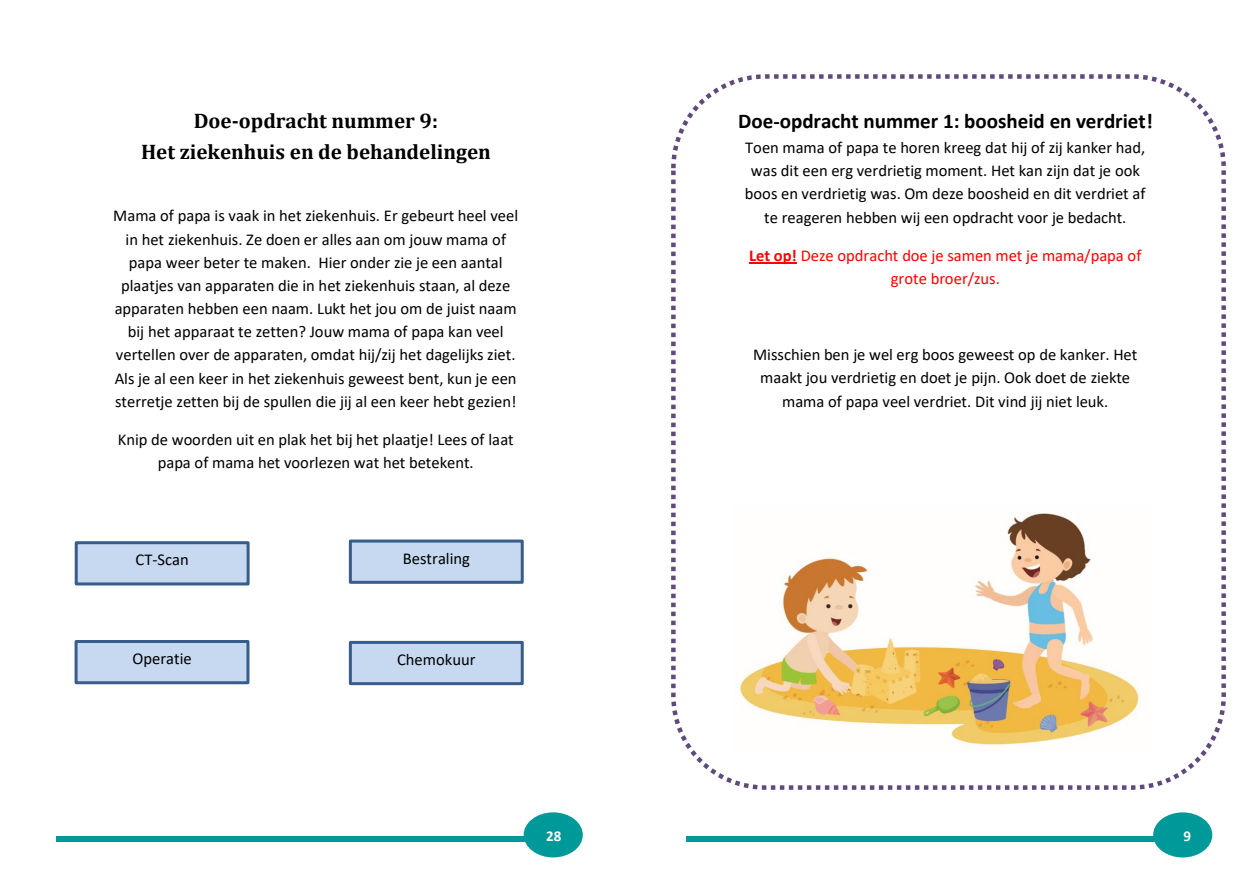
<style>
.page{position:relative;width:1259px;height:893px;background:#fff}
.page>*{position:absolute;margin:0;border:0;box-sizing:border-box;transform-origin:0 0}
.t1{font:700 21px/31.3px "Cambria";color:#000;text-align:center}
.t2{font:700 21px "Calibri";color:#000}
.t3{font:16.5px/23.2px "Calibri";color:#000;text-align:center}
.t4{font:16.5px/23.2px "Calibri";color:#f00;text-align:center}
.t5{font:700 15px "Calibri";color:#fff}
.s1{font-weight:700}
</style>
<div class="page">
<div style="left:524px;top:812px;width:59px;height:45px;background:#099;border-radius:50%"></div>
<div style="left:56px;top:836px;width:475px;height:5px;background:#099"></div>
<div style="left:76px;top:543px;width:172px;height:41px;background:#c6d9f1"></div>
<div style="left:75px;top:541px;width:175px;height:44px;border:3px solid #385d8a"></div>
<div style="left:350px;top:642px;width:172px;height:42px;background:#c6d9f1"></div>
<div style="left:349px;top:641px;width:175px;height:44px;border:3px solid #385d8a"></div>
<div style="left:76px;top:641px;width:172px;height:42px;background:#c6d9f1"></div>
<div style="left:75px;top:640px;width:174px;height:44px;border:3px solid #385d8a"></div>
<div style="left:350px;top:541px;width:172px;height:41px;background:#c6d9f1"></div>
<div style="left:349px;top:540px;width:175px;height:44px;border:3px solid #385d8a"></div>
<div style="left:1153px;top:812px;width:59px;height:45px;background:#099;border-radius:50%"></div>
<div style="left:686px;top:836px;width:474px;height:6px;background:#099"></div>
<hr style="left:749px;top:263px;width:48px;height:1px;background:#f00">
<img style="left:734px;top:513px;width:409px;height:235px">
<div style="left:671px;top:74px;width:555px;height:716px;border:4px dashed #604a7b;border-radius:92px"></div>
<p class="t1" style="left:141px;top:104px;width:351px">Doe-opdracht nummer 9:<br>Het ziekenhuis en de behandelingen</p>
<p class="t3" style="left:113px;top:204px;width:406px">Mama of papa is vaak in het ziekenhuis. Er gebeurt heel veel in het ziekenhuis. Ze doen er alles aan om jouw mama of papa weer beter te maken. Hier onder zie je een aantal plaatjes van apparaten die in het ziekenhuis staan, al deze apparaten hebben een naam. Lukt het jou om de juist naam bij het apparaat te zetten? Jouw mama of papa kan veel vertellen over de apparaten, omdat hij/zij het dagelijks ziet.<br>Als je al een keer in het ziekenhuis geweest bent, kun je een sterretje zetten bij de spullen die jij al een keer hebt gezien!</p>
<p class="t3" style="left:118px;top:428px;width:397px">Knip de woorden uit en plak het bij het plaatje! Lees of laat papa of mama het voorlezen wat het betekent.</p>
<p class="t3" style="left:136px;top:548px;width:55px">CT-Scan</p>
<p class="t3" style="left:403px;top:546px;width:69px">Bestraling</p>
<p class="t3" style="left:133px;top:647px;width:61px">Operatie</p>
<p class="t3" style="left:397px;top:648px;width:80px">Chemokuur</p>
<p class="t5" style="left:546px;top:826px;width:17px">28</p>
<p class="t2" style="left:738px;top:106px;width:416px">Doe-opdracht nummer 1: boosheid en verdriet!</p>
<p class="t3" style="left:745px;top:136px;width:402px">Toen mama of papa te horen kreeg dat hij of zij kanker had, was dit een erg verdrietig moment. Het kan zijn dat je ook boos en verdrietig was. Om deze boosheid en dit verdriet af te reageren hebben wij een opdracht voor je bedacht.</p>
<p class="t4" style="left:749px;top:243px;width:394px"><span class="s1">Let op!</span> Deze opdracht doe je samen met je mama/papa of grote broer/zus.</p>
<p class="t3" style="left:753px;top:343px;width:386px">Misschien ben je wel erg boos geweest op de kanker. Het maakt jou verdrietig en doet je pijn. Ook doet de ziekte mama of papa veel verdriet. Dit vind jij niet leuk.</p>
<p class="t5" style="left:1183px;top:826px;width:9px">9</p>
</div>
